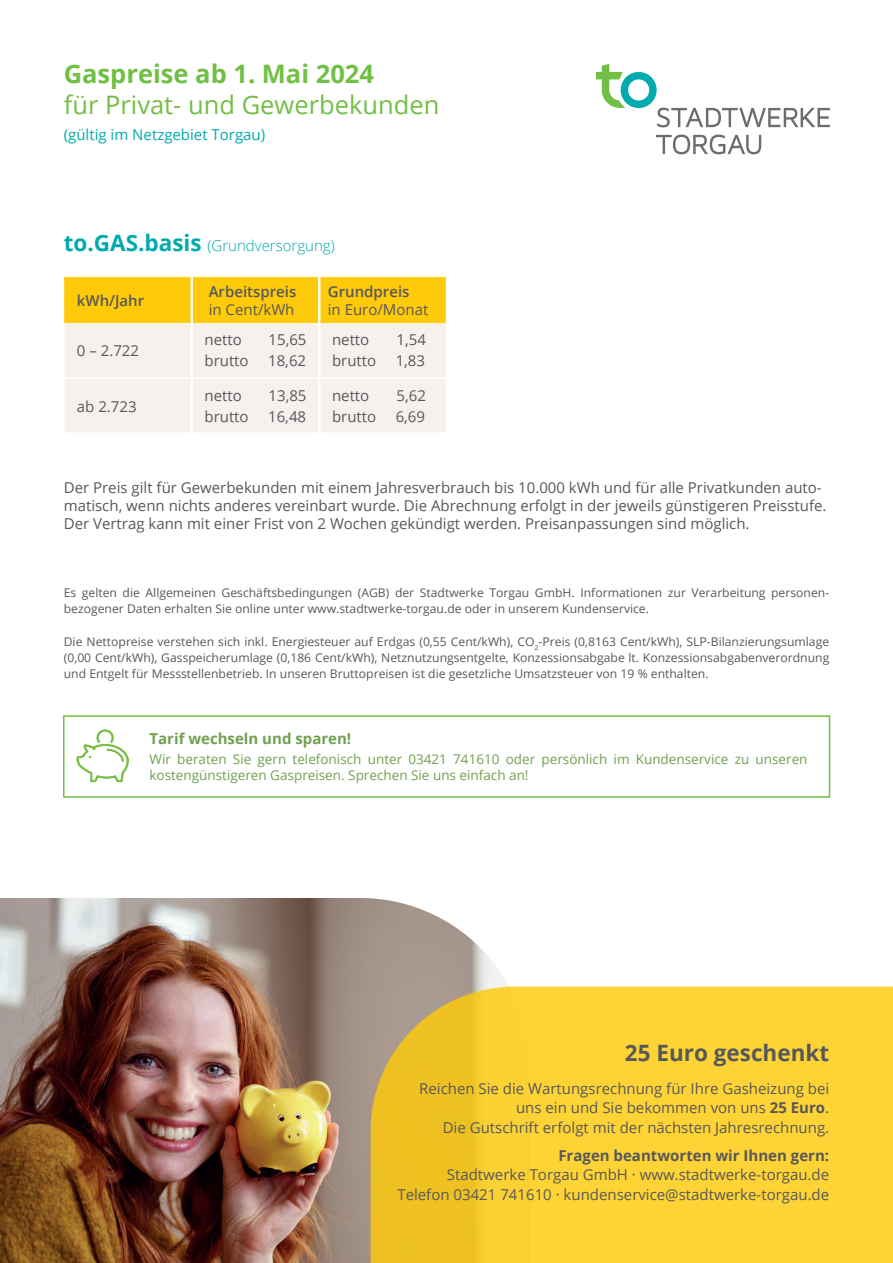
<style>
.page{position:relative;width:893px;height:1263px;background:#fff}
.page>*{position:absolute;margin:0;border:0;box-sizing:border-box;transform-origin:0 0}
.t1{font:25.5px "Open Sans";color:#71bf44}
.t2{font:700 25.5px "Open Sans";color:#71bf44}
.t3{font:700 22.5px "Open Sans";color:#57585a}
.t4{font:15px/19.5px "Open Sans";color:#57585a;text-align:right}
.t5{font:600 15px "Open Sans";color:#57585a}
.t6{font:700 15px "Open Sans";color:#57585a}
.t7{font:300 15px "Open Sans";color:#00aaad}
.t8{font:15px "Open Sans";color:#00aaad}
.t9{font:700 15px "Open Sans";color:#70a14f}
.t10{font:13.5px/16.5px "Open Sans";color:#70a14f}
.t11{font:12px/16.2px "Open Sans";color:#57585a}
.s1{font-weight:700;font-size:22.5px}
.s2{font-weight:700}
</style>
<div class="page">
<svg style="left:64px;top:277px;width:382px;height:155px;background:#f8e5a9"></svg>
<hr style="left:319px;top:277px;width:1px;height:46px;background:#fff">
<hr style="left:319px;top:323px;width:1px;height:54px;background:#fff">
<hr style="left:319px;top:379px;width:1px;height:54px;background:#fff">
<hr style="left:191px;top:277px;width:1px;height:46px;background:#fff">
<hr style="left:192px;top:277px;width:1px;height:46px;background:#fff">
<hr style="left:191px;top:323px;width:1px;height:54px;background:#fff">
<hr style="left:192px;top:323px;width:1px;height:54px;background:#fff">
<hr style="left:191px;top:379px;width:1px;height:54px;background:#fff">
<hr style="left:192px;top:379px;width:1px;height:54px;background:#fff">
<hr style="left:318px;top:277px;width:1px;height:46px;background:#fff">
<hr style="left:320px;top:277px;width:1px;height:46px;background:#fff">
<hr style="left:318px;top:323px;width:1px;height:54px;background:#fff">
<hr style="left:320px;top:323px;width:1px;height:54px;background:#fff">
<hr style="left:318px;top:379px;width:1px;height:54px;background:#fff">
<hr style="left:320px;top:379px;width:1px;height:54px;background:#fff">
<hr style="left:64px;top:323px;width:1px;height:55px;background:#fff">
<hr style="left:64px;top:378px;width:1px;height:55px;background:#fff">
<hr style="left:65px;top:377px;width:127px;height:2px;background:#fff">
<hr style="left:192px;top:377px;width:127px;height:2px;background:#fff">
<hr style="left:319px;top:377px;width:127px;height:2px;background:#fff">
<div style="left:63px;top:715px;width:767px;height:83px;border:2px solid #71bf44"></div>
<img style="left:76px;top:729px;width:52px;height:54px">
<img style="left:0;top:898px;width:509px;height:365px">
<svg style="left:371px;top:986px;width:522px;height:277px;background:#f7cd35"></svg>
<svg style="left:656px;top:135px;width:105px;height:19px"></svg>
<svg style="left:596px;top:64px;width:233px;height:63px"></svg>
<h1 class="t2" style="left:64px;top:56px;width:312px">Gaspreise ab 1. Mai 2024</h1>
<h1 class="t1" style="left:64px;top:87px;width:377px">für Privat- und Gewerbekunden</h1>
<p class="t8" style="left:64px;top:124px;width:203px">(gültig im Netzgebiet Torgau)</p>
<p class="t7" style="left:64px;top:235px;width:273px"><span class="s1">to.GAS.basis</span> (Grundversorgung)</p>
<p class="t5" style="left:77px;top:290px;width:69px">kWh/Jahr</p>
<p class="t4" style="left:77px;top:340px;width:64px">0 – 2.722</p>
<p class="t4" style="left:77px;top:396px;width:61px">ab 2.723</p>
<p class="t5" style="left:209px;top:281px;width:89px">Arbeitspreis</p>
<p class="t4" style="left:209px;top:299px;width:87px">in Cent/kWh</p>
<p class="t5" style="left:328px;top:281px;width:83px">Grundpreis</p>
<p class="t4" style="left:328px;top:299px;width:102px">in Euro/Monat</p>
<p class="t4" style="left:204px;top:330px;width:39px">netto</p>
<p class="t4" style="left:269px;top:330px;width:39px">15,65</p>
<p class="t4" style="left:204px;top:351px;width:46px">brutto</p>
<p class="t4" style="left:268px;top:351px;width:39px">18,62</p>
<p class="t4" style="left:332px;top:330px;width:39px">netto</p>
<p class="t4" style="left:397px;top:330px;width:31px">1,54</p>
<p class="t4" style="left:332px;top:351px;width:46px">brutto</p>
<p class="t4" style="left:396px;top:351px;width:31px">1,83</p>
<p class="t4" style="left:204px;top:385px;width:39px">netto</p>
<p class="t4" style="left:269px;top:385px;width:39px">13,85</p>
<p class="t4" style="left:204px;top:406px;width:46px">brutto</p>
<p class="t4" style="left:268px;top:406px;width:39px">16,48</p>
<p class="t4" style="left:332px;top:385px;width:39px">netto</p>
<p class="t4" style="left:397px;top:385px;width:31px">5,62</p>
<p class="t4" style="left:332px;top:406px;width:46px">brutto</p>
<p class="t4" style="left:396px;top:406px;width:31px">6,69</p>
<p class="t4" style="left:64px;top:478px;width:764px;line-height:18px;text-align:left">Der Preis gilt für Gewerbekunden mit einem Jahresverbrauch bis 10.000 kWh und für alle Privatkunden auto&shy;matisch, wenn nichts anderes vereinbart wurde. Die Abrechnung erfolgt in der jeweils günstigeren Preisstufe.<br>Der Vertrag kann mit einer Frist von 2 Wochen gekündigt werden. Preisanpassungen sind möglich.</p>
<p class="t11" style="left:64px;top:584px;width:767px">Es gelten die Allgemeinen Geschäftsbedingungen (AGB) der Stadtwerke Torgau GmbH. Informationen zur Verarbeitung personen&shy;bezogener Daten erhalten Sie online unter www.stadtwerke-torgau.de oder in unserem Kundenservice.</p>
<p class="t11" style="left:64px;top:633px;width:767px;text-align:justify">Die Nettopreise verstehen sich inkl. Energiesteuer auf Erdgas (0,55 Cent/kWh), CO<sub>2</sub>-Preis (0,8163 Cent/kWh), SLP-Bilanzierungsumlage (0,00 Cent/kWh), Gasspeicherumlage (0,186 Cent/kWh), Netznutzungsentgelte, Konzessionsabgabe lt. Konzessionsabgabenverordnung und Entgelt für Messstellenbetrieb. In unseren Bruttopreisen ist die gesetzliche Umsatzsteuer von 19 % enthalten.</p>
<p class="t9" style="left:150px;top:728px;width:203px">Tarif wechseln und sparen!</p>
<p class="t10" style="left:150px;top:750px;width:659px">Wir beraten Sie gern telefonisch unter 03421 741610 oder persönlich im Kundenservice zu unseren kostengünstigeren Gaspreisen. Sprechen Sie uns einfach an!</p>
<h2 class="t3" style="left:625px;top:1037px;width:206px">25 Euro geschenkt</h2>
<p class="t4" style="left:419px;top:1078px;width:412px">Reichen Sie die Wartungsrechnung für Ihre Gasheizung bei uns ein und Sie bekommen von uns <span class="s2">25 Euro</span>.<br>Die Gutschrift erfolgt mit der nächsten Jahresrechnung.</p>
<p class="t6" style="left:558px;top:1144px;width:272px">Fragen beantworten wir Ihnen gern:</p>
<p class="t4" style="left:397px;top:1164px;width:433px">Stadtwerke Torgau GmbH · www.stadtwerke-torgau.de<br>Telefon 03421 741610 · kundenservice@stadtwerke-torgau.de</p>
</div>
